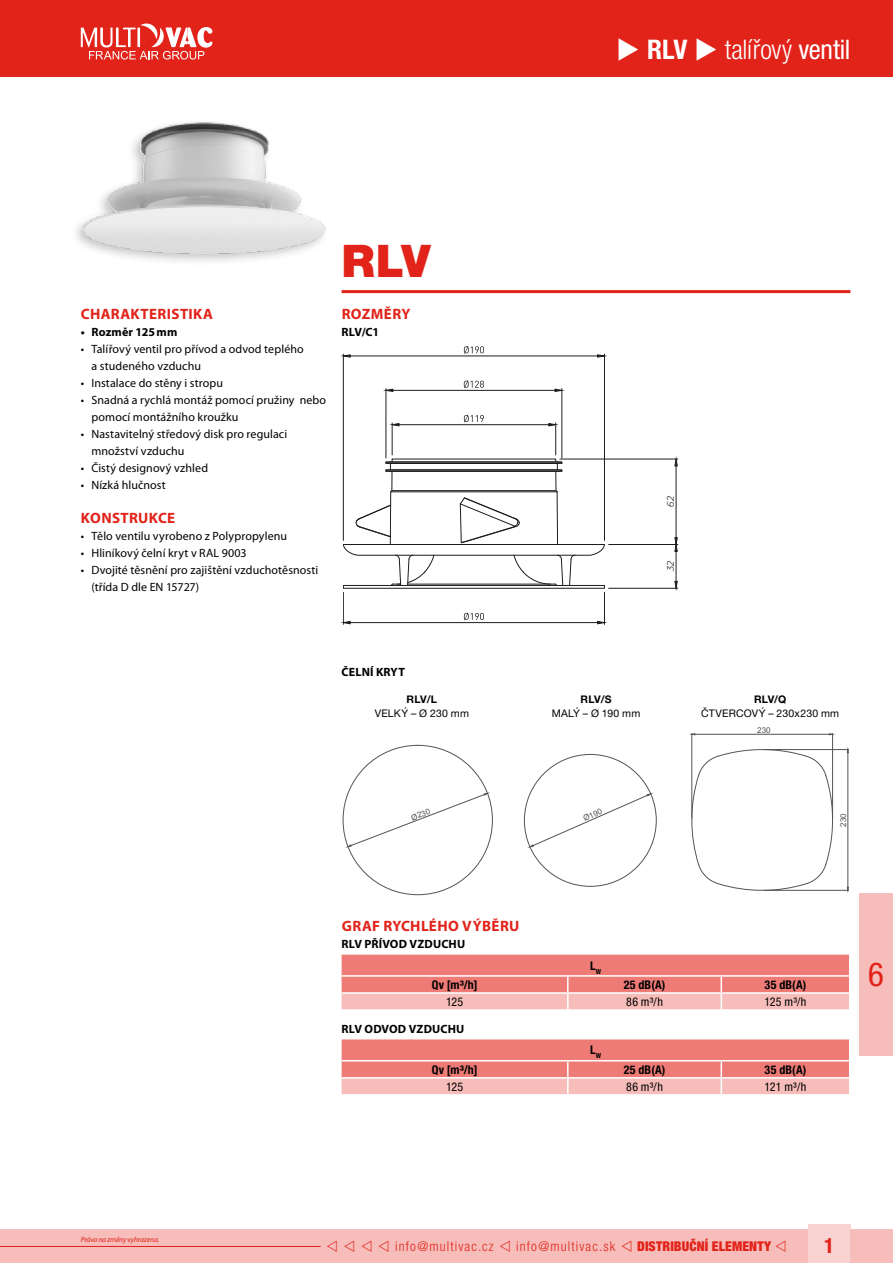
<style>
.page{position:relative;width:893px;height:1263px;background:#fff}
.page>*{position:absolute;margin:0;border:0;box-sizing:border-box;transform-origin:0 0}
.t1{font:900 45px "Helvetica Neue LT Pro";color:#e2231a}
.t2{font:condensed 33px "Helvetica Neue LT Pro";color:#e2231a}
.t3{font:300 condensed 27px "Helvetica Neue LT Pro";color:#fff}
.t4{font:700 condensed 21px "Helvetica Neue LT Pro";color:#e2231a}
.t5{font:700 15px "Myriad Pro";letter-spacing:.025em;color:#e2231a}
.t6{font:300 condensed 13.5px "Helvetica Neue LT Pro";letter-spacing:.08em;color:#e2231a}
.t7{font:12px/17px "Myriad Pro";letter-spacing:.01em;color:#000}
.t8{font:700 12px "Myriad Pro";letter-spacing:.01em;color:#000}
.t9{font:700 condensed 12px "Helvetica Neue LT Pro";letter-spacing:.025em;color:#000}
.t10{font:condensed 12px "Helvetica Neue LT Pro";letter-spacing:.015em;color:#000}
.t11{font:10.5px "Helvetica Neue LT Pro";letter-spacing:.02em;color:#000}
.t12{font:700 10.5px "Helvetica Neue LT Pro";letter-spacing:-.005em;color:#000}
.t13{font:9.6px "DIN Pro";color:#1e1d1d}
.t14{font:8.1px "Arial";color:#555454}
.t15{font:italic 7.5px "Myriad Pro";letter-spacing:-.015em;color:#e2231a}
.s1{font-weight:700}
.s2{font-weight:400}
.s3{font-weight:900}
</style>
<div class="page">
<div style="left:0;top:0;width:893px;height:77px;background:#e2231a"></div>
<div style="left:808px;top:1225px;width:42px;height:38px;background:#f9d3d1"></div>
<div style="left:850px;top:1229px;width:43px;height:34px;background:#f6bdba"></div>
<div style="left:0;top:1229px;width:808px;height:34px;background:#f6bdba"></div>
<hr style="left:0;top:1246px;width:321px;height:1px;background:#e2231a">
<div style="left:859px;top:893px;width:34px;height:162px;background:#f6bdba"></div>
<svg style="left:81px;top:23px;width:131px;height:37px"></svg>
<hr style="left:342px;top:290px;width:508px;height:3px;background:#e2231a">
<div style="left:70px;top:118px;width:259px;height:148px;background:#706f6f;opacity:.4"></div>
<img style="left:81px;top:119px;width:248px;height:138px">
<hr style="left:386px;top:389px;width:1px;height:69px;background:#1e1d1d">
<hr style="left:562px;top:389px;width:1px;height:69px;background:#1e1d1d">
<hr style="left:393px;top:390px;width:162px;height:1px;background:#1e1d1d">
<svg style="left:385px;top:388px;width:9px;height:4px"></svg>
<svg style="left:554px;top:388px;width:9px;height:4px"></svg>
<svg style="left:464px;top:380px;width:20px;height:8px"></svg>
<hr style="left:392px;top:423px;width:1px;height:32px;background:#1e1d1d">
<hr style="left:555px;top:423px;width:1px;height:32px;background:#1e1d1d">
<hr style="left:399px;top:424px;width:150px;height:1px;background:#1e1d1d">
<svg style="left:391px;top:423px;width:9px;height:4px"></svg>
<svg style="left:548px;top:423px;width:8px;height:4px"></svg>
<svg style="left:464px;top:415px;width:20px;height:7px"></svg>
<hr style="left:343px;top:354px;width:1px;height:186px;background:#1e1d1d">
<hr style="left:604px;top:354px;width:1px;height:186px;background:#1e1d1d">
<hr style="left:350px;top:356px;width:248px;height:1px;background:#1e1d1d">
<svg style="left:343px;top:354px;width:8px;height:4px"></svg>
<svg style="left:597px;top:354px;width:7px;height:4px"></svg>
<svg style="left:464px;top:346px;width:20px;height:8px"></svg>
<hr style="left:343px;top:592px;width:1px;height:32px;background:#1e1d1d">
<hr style="left:604px;top:592px;width:1px;height:32px;background:#1e1d1d">
<hr style="left:350px;top:622px;width:248px;height:1px;background:#1e1d1d">
<svg style="left:343px;top:621px;width:8px;height:3px"></svg>
<svg style="left:597px;top:621px;width:7px;height:3px"></svg>
<svg style="left:464px;top:613px;width:20px;height:7px"></svg>
<hr style="left:609px;top:588px;width:69px;height:1px;background:#1e1d1d">
<hr style="left:676px;top:551px;width:1px;height:30px;background:#1e1d1d">
<svg style="left:674px;top:581px;width:4px;height:8px"></svg>
<hr style="left:609px;top:544px;width:69px;height:1px;background:#1e1d1d">
<hr style="left:560px;top:459px;width:118px;height:1px;background:#1e1d1d">
<hr style="left:676px;top:466px;width:1px;height:72px;background:#1e1d1d">
<svg style="left:674px;top:537px;width:4px;height:15px"></svg>
<svg style="left:674px;top:458px;width:4px;height:9px"></svg>
<div style="left:343px;top:585px;width:262px;height:4px;border:1px solid #1e1d1d"></div>
<svg style="left:343px;top:458px;width:262px;height:128px"></svg>
<svg style="left:529px;top:793px;width:122px;height:55px"></svg>
<svg style="left:347px;top:792px;width:141px;height:55px"></svg>
<svg style="left:691px;top:749px;width:142px;height:142px"></svg>
<hr style="left:692px;top:733px;width:1px;height:85px;background:#555454">
<hr style="left:832px;top:733px;width:1px;height:85px;background:#555454">
<hr style="left:695px;top:734px;width:134px;height:1px;background:#555454">
<hr style="left:764px;top:749px;width:85px;height:1px;background:#555454">
<hr style="left:764px;top:890px;width:85px;height:1px;background:#555454">
<hr style="left:848px;top:753px;width:1px;height:134px;background:#555454">
<svg style="left:342px;top:955px;width:508px;height:54px"></svg>
<hr style="left:342px;top:975px;width:226px;height:2px;background:#fff">
<hr style="left:568px;top:975px;width:153px;height:2px;background:#fff">
<hr style="left:721px;top:975px;width:129px;height:2px;background:#fff">
<svg style="left:342px;top:1039px;width:508px;height:55px"></svg>
<hr style="left:342px;top:1060px;width:226px;height:1px;background:#fff">
<hr style="left:568px;top:1060px;width:153px;height:1px;background:#fff">
<hr style="left:721px;top:1060px;width:129px;height:1px;background:#fff">
<h3 class="t3" style="left:616px;top:34px;width:235px">◆ <span class="s1">RLV</span> ◆ talířový <span class="s2">ventil</span></h3>
<p class="t5" style="left:81px;top:304px;width:134px">CHARAKTERISTIKA</p>
<p class="t8" style="left:81px;top:324px;width:98px">• Rozměr 125mm</p>
<p class="t7" style="left:91px;top:340px;width:214px;text-indent:-11px">• Talířový ventil pro přívod a odvod teplého a studeného vzduchu</p>
<p class="t7" style="left:81px;top:374px;width:144px">• Instalace do stěny i stropu</p>
<p class="t7" style="left:91px;top:391px;width:236px;text-indent:-11px">• Snadná a rychlá montáž pomocí pružiny nebo pomocí montážního kroužku</p>
<p class="t7" style="left:91px;top:425px;width:197px;text-indent:-11px">• Nastavitelný středový disk pro regulaci množství vzduchu</p>
<p class="t7" style="left:81px;top:459px;width:129px">• Čistý designový vzhled</p>
<p class="t7" style="left:81px;top:476px;width:87px">• Nízká hlučnost</p>
<p class="t5" style="left:81px;top:508px;width:96px">KONSTRUKCE</p>
<p class="t7" style="left:81px;top:527px;width:208px">• Tělo ventilu vyrobeno z Polypropylenu</p>
<p class="t7" style="left:81px;top:544px;width:167px">• Hliníkový čelní kryt v RAL 9003</p>
<p class="t7" style="left:91px;top:561px;width:228px;text-indent:-11px">• Dvojité těsnění pro zajištění vzduchotěsnosti (třída D dle EN 15727)</p>
<h1 class="t1" style="left:342px;top:234px;width:90px">RLV</h1>
<p class="t5" style="left:342px;top:304px;width:70px">ROZMĚRY</p>
<p class="t8" style="left:342px;top:324px;width:39px">RLV/C1</p>
<p class="t13" style="left:665px;top:507px;width:13px;rotate:-90deg">62</p>
<p class="t13" style="left:665px;top:571px;width:13px;rotate:-90deg">32</p>
<p class="t8" style="left:342px;top:664px;width:65px">ČELNÍ KRYT</p>
<p class="t12" style="left:407px;top:692px;width:32px">RLV/L</p>
<p class="t12" style="left:581px;top:692px;width:32px">RLV/S</p>
<p class="t12" style="left:754px;top:692px;width:34px">RLV/Q</p>
<p class="t11" style="left:375px;top:707px;width:96px">VELKÝ – Ø 230 mm</p>
<p class="t11" style="left:552px;top:707px;width:90px">MALÝ – Ø 190 mm</p>
<p class="t11" style="left:701px;top:707px;width:140px">ČTVERCOVÝ – 230x230 mm</p>
<p class="t14" style="left:757px;top:724px;width:15px">230</p>
<p class="t14" style="left:410px;top:813px;width:21px;rotate:-21deg">Ø230</p>
<p class="t14" style="left:581px;top:814px;width:21px;rotate:-24deg">Ø190</p>
<p class="t14" style="left:838px;top:826px;width:15px;rotate:-90deg">230</p>
<p class="t5" style="left:342px;top:916px;width:179px">GRAF RYCHLÉHO VÝBĚRU</p>
<p class="t8" style="left:342px;top:936px;width:125px">RLV PŘÍVOD VZDUCHU</p>
<p class="t9" style="left:590px;top:958px;width:12px">L<sub>W</sub></p>
<p class="t9" style="left:432px;top:977px;width:47px">Qv [m³/h]</p>
<p class="t9" style="left:624px;top:977px;width:43px">25 dB(A)</p>
<p class="t9" style="left:765px;top:977px;width:43px">35 dB(A)</p>
<p class="t10" style="left:446px;top:995px;width:18px">125</p>
<p class="t10" style="left:626px;top:995px;width:38px">86 m³/h</p>
<p class="t10" style="left:765px;top:995px;width:43px">125 m³/h</p>
<p class="t9" style="left:590px;top:1043px;width:12px">L<sub>W</sub></p>
<p class="t9" style="left:432px;top:1062px;width:47px">Qv [m³/h]</p>
<p class="t9" style="left:624px;top:1062px;width:43px">25 dB(A)</p>
<p class="t9" style="left:765px;top:1062px;width:43px">35 dB(A)</p>
<p class="t10" style="left:446px;top:1079px;width:18px">125</p>
<p class="t10" style="left:626px;top:1079px;width:38px">86 m³/h</p>
<p class="t10" style="left:765px;top:1079px;width:43px">121 m³/h</p>
<p class="t8" style="left:342px;top:1021px;width:124px">RLV ODVOD VZDUCHU</p>
<h2 class="t2" style="left:868px;top:955px;width:17px">6</h2>
<p class="t15" style="left:81px;top:1235px;width:80px">Práva na změny vyhrazena.</p>
<p class="t6" style="left:326px;top:1239px;width:462px">❖ ❖ ❖ ❖ info@multivac.cz ❖ info@multivac.sk ❖ <span class="s3">DISTRIBUČNÍ ELEMENTY</span> ❖</p>
<h3 class="t4" style="left:824px;top:1233px;width:12px">1</h3>
</div>
